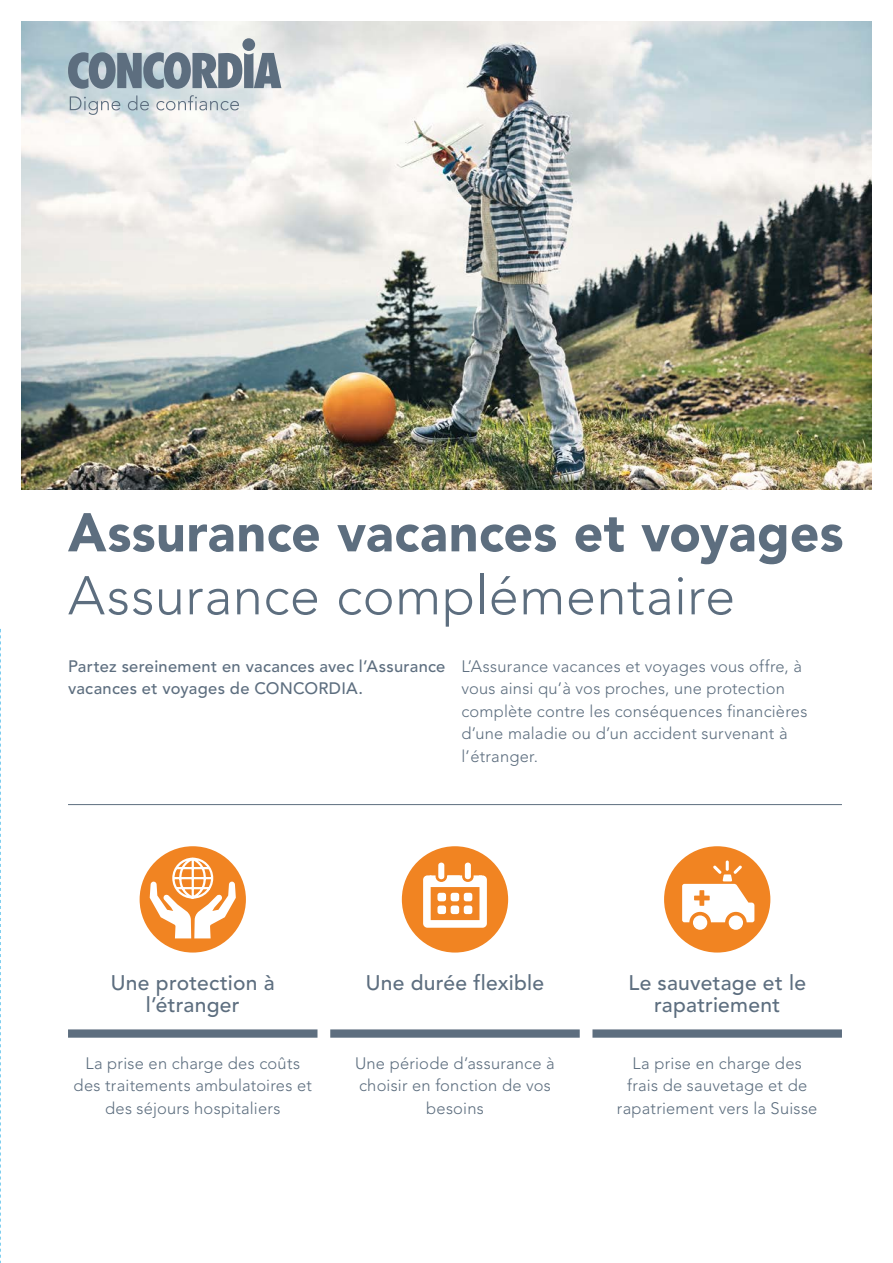
<style>
.page{position:relative;width:893px;height:1263px;background:#fff}
.page>*{position:absolute;margin:0;border:0;box-sizing:border-box;transform-origin:0 0}
.t1{font:900 54px "Avenir";letter-spacing:.005em;color:#5d6e7f;scale:.96 1}
.t2{font:300 54px "Avenir";letter-spacing:.01em;color:#5d6e7f}
.t3{font:500 21px/22.5px "Avenir";letter-spacing:.015em;color:#5d6e7f;text-align:center}
.t4{font:300 16.5px/22.5px "Avenir";letter-spacing:.015em;color:#5d6e7f;text-align:center}
.t5{font:500 16.5px/22.5px "Avenir";letter-spacing:.015em;color:#5d6e7f}
</style>
<div class="page">
<img style="left:21px;top:21px;width:851px;height:468px">
<svg style="left:68px;top:52px;width:213px;height:37px;background:#84939f"></svg>
<div style="left:242px;top:38px;width:13px;height:13px;background:#5d6e7f;border-radius:50%"></div>
<svg style="left:70px;top:96px;width:50px;height:19px"></svg>
<svg style="left:128px;top:95px;width:21px;height:15px"></svg>
<svg style="left:156px;top:95px;width:83px;height:15px"></svg>
<hr style="left:68px;top:804px;width:774px;height:1px;background:#5d6e7f">
<div style="left:68px;top:1029px;width:249px;height:9px;background:#5d6e7f"></div>
<div style="left:330px;top:1029px;width:250px;height:9px;background:#5d6e7f"></div>
<div style="left:592px;top:1029px;width:250px;height:9px;background:#5d6e7f"></div>
<svg style="left:0;top:629px;width:1px;height:634px"></svg>
<div style="left:402px;top:846px;width:106px;height:106px;background:#f18422;border-radius:50%"></div>
<div style="left:438px;top:862px;width:6px;height:17px;background:#fff;border-radius:3px"></div>
<div style="left:465px;top:862px;width:6px;height:17px;background:#fff;border-radius:3px"></div>
<svg style="left:423px;top:875px;width:64px;height:53px"></svg>
<div style="left:664px;top:846px;width:106px;height:106px;background:#f18422;border-radius:50%"></div>
<div style="left:729px;top:915px;width:14px;height:15px;background:#fff;border-radius:50%"></div>
<div style="left:693px;top:915px;width:14px;height:15px;background:#fff;border-radius:50%"></div>
<svg style="left:682px;top:860px;width:72px;height:62px"></svg>
<div style="left:140px;top:846px;width:106px;height:106px;background:#f18422;border-radius:50%"></div>
<svg style="left:150px;top:856px;width:86px;height:82px"></svg>
<h1 class="t1" style="left:68px;top:500px;width:809px">Assurance vacances et voyages</h1>
<h1 class="t2" style="left:68px;top:564px;width:669px">Assurance complémentaire</h1>
<p class="t5" style="left:68px;top:655px;width:379px">Partez sereinement en vacances avec l’Assurance vacances et voyages de CONCORDIA.</p>
<p class="t4" style="left:461px;top:655px;width:348px;text-align:left">L’Assurance vacances et voyages vous offre, à vous ainsi qu’à vos proches, une protection complète contre les conséquences financières d’une maladie ou d’un accident survenant à l’étranger.</p>
<p class="t3" style="left:111px;top:972px;width:165px">Une protection à l’étranger</p>
<p class="t4" style="left:74px;top:1052px;width:240px">La prise en charge des coûts des traitements ambulatoires et des séjours hospitaliers</p>
<p class="t3" style="left:366px;top:972px;width:180px">Une durée flexible</p>
<p class="t4" style="left:355px;top:1052px;width:201px">Une période d’assurance à choisir en fonction de vos besoins</p>
<p class="t3" style="left:628px;top:972px;width:179px">Le sauvetage et le rapatriement</p>
<p class="t4" style="left:617px;top:1052px;width:202px">La prise en charge des frais de sauvetage et de rapatriement vers la Suisse</p>
</div>
